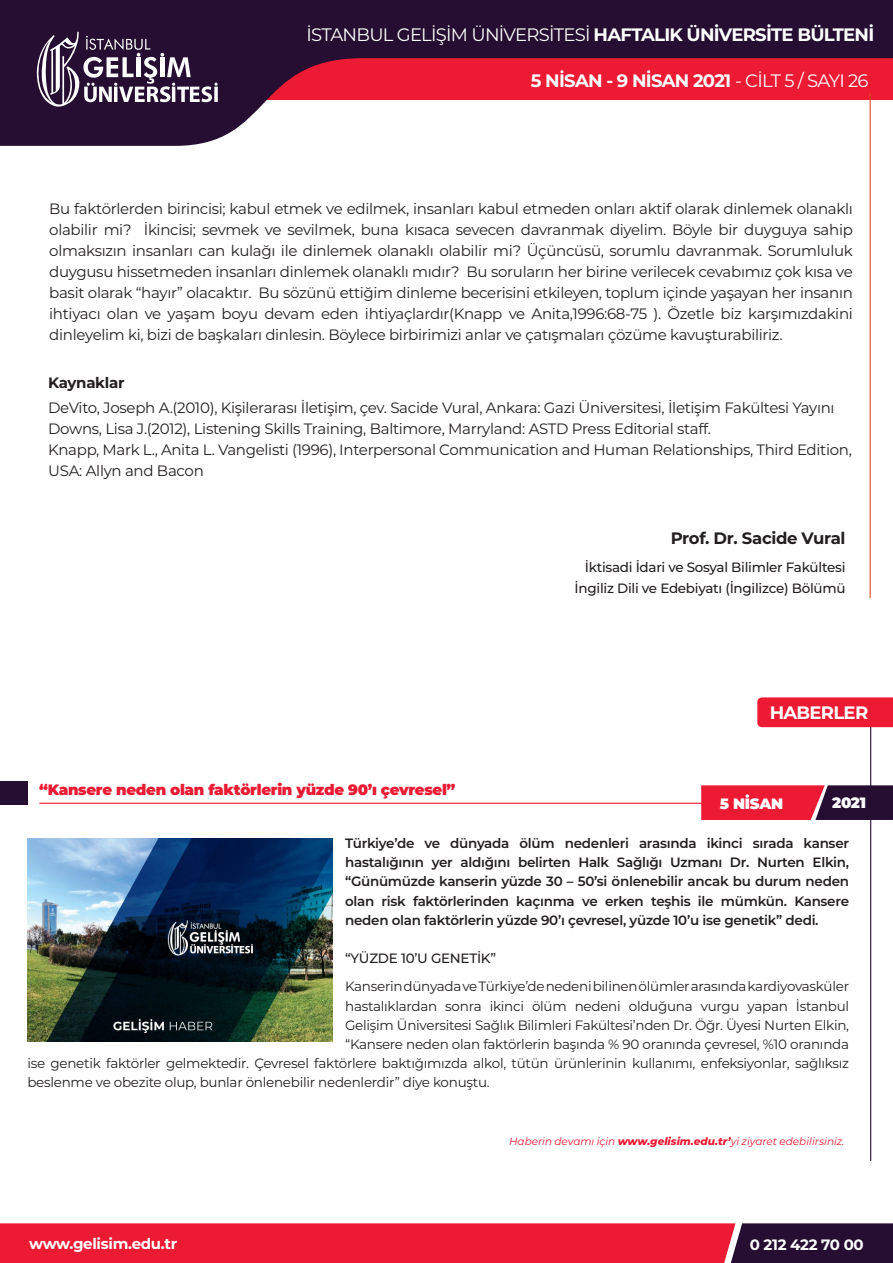
<style>
.page{position:relative;width:893px;height:1263px;background:#fff}
.page>*{position:absolute;margin:0;border:0;box-sizing:border-box;transform-origin:0 0}
.t1{font:18px "Montserrat";letter-spacing:-.04em;color:#fff}
.t2{font:700 18px "Montserrat";letter-spacing:-.04em;color:#fff}
.t3{font:700 16.5px "Montserrat";letter-spacing:-.02em;color:#231f20}
.t4{font:15px/21px "Montserrat";letter-spacing:-.02em;color:#231f20}
.t5{font:900 15px "Montserrat";letter-spacing:-.02em;color:#ed1a33}
.t6{font:700 15px "Montserrat";letter-spacing:-.02em;color:#fff}
.t7{font:900 15px "Montserrat";letter-spacing:-.02em;color:#fff}
.t8{font:700 15px "Montserrat";letter-spacing:-.02em;color:#231f20}
.t9{font:13.5px "Montserrat";letter-spacing:-.02em;color:#231f20}
.t10{font:600 13.5px/19.2px "Montserrat";letter-spacing:-.02em;color:#231f20;text-align:justify}
.t11{font:500 13.5px "Montserrat";letter-spacing:-.02em;color:#231f20}
.t12{font:italic 10.5px "Montserrat";color:#ed1a33}
.s1{font-weight:700}
.s2{font-weight:400}
.s3{font-weight:800}
</style>
<div class="page">
<svg style="left:0;top:0;width:893px;height:146px;fill:#250e31"></svg>
<svg style="left:33px;top:32px;width:185px;height:76px"></svg>
<svg style="left:0;top:1223px;width:893px;height:40px;background:#ca1b36"></svg>
<div style="left:0;top:781px;width:28px;height:24px;background:#250e31"></div>
<img style="left:27px;top:838px;width:305px;height:204px">
<hr style="left:39px;top:803px;width:681px;height:1px;background:#ed1a33">
<svg style="left:701px;top:785px;width:192px;height:35px;background:#a41c38"></svg>
<hr style="left:870px;top:704px;width:1px;height:457px;background:#250e31">
<div style="left:757px;top:697px;width:136px;height:30px;background:#ed1a33"></div>
<hr style="left:870px;top:94px;width:1px;height:504px;background:#d34c29">
<p class="t1" style="left:307px;top:22px;width:569px">İSTANBUL GELİŞİM ÜNİVERSİTESİ <span class="s1">HAFTALIK ÜNİVERSİTE BÜLTENİ</span></p>
<p class="t2" style="left:531px;top:68px;width:339px">5 NİSAN - 9 NİSAN 2021 <span class="s2">- CİLT 5 / SAYI 26</span></p>
<p class="t4" style="left:49px;top:198px;width:805px;text-align:justify">Bu faktörlerden birincisi; kabul etmek ve edilmek, insanları kabul etmeden onları aktif olarak dinlemek olanaklı olabilir mi? İkincisi; sevmek ve sevilmek, buna kısaca sevecen davranmak diyelim. Böyle bir duyguya sahip olmaksızın insanları can kulağı ile dinlemek olanaklı olabilir mi? Üçüncüsü, sorumlu davranmak. Sorumluluk duygusu hissetmeden insanları dinlemek olanaklı mıdır? Bu soruların her birine verilecek cevabımız çok kısa ve basit olarak “hayır” olacaktır. Bu sözünü ettiğim dinleme becerisini etkileyen, toplum içinde yaşayan her insanın ihtiyacı olan ve yaşam boyu devam eden ihtiyaçlardır(Knapp ve Anita,1996:68-75 ). Özetle biz karşımızdakini dinleyelim ki, bizi de başkaları dinlesin. Böylece birbirimizi anlar ve çatışmaları çözüme kavuşturabiliriz.</p>
<p class="t8" style="left:48px;top:371px;width:78px">Kaynaklar</p>
<p class="t4" style="left:48px;top:397px;width:788px">DeVito, Joseph A.(2010), Kişilerarası İletişim, çev. Sacide Vural, Ankara: Gazi Üniversitesi, İletişim Fakültesi Yayını</p>
<p class="t4" style="left:48px;top:418px;width:664px">Downs, Lisa J.(2012), Listening Skills Training, Baltimore, Marryland: ASTD Press Editorial staff.</p>
<p class="t4" style="left:48px;top:439px;width:805px">Knapp, Mark L., Anita L. Vangelisti (1996), Interpersonal Communication and Human Relationships, Third Edition,<br>USA: Allyn and Bacon</p>
<p class="t3" style="left:671px;top:526px;width:176px">Prof. Dr. Sacide Vural</p>
<p class="t11" style="left:585px;top:558px;width:262px">İktisadi İdari ve Sosyal Bilimler Fakültesi</p>
<p class="t11" style="left:575px;top:579px;width:272px">İngiliz Dili ve Edebiyatı (İngilizce) Bölümü</p>
<p class="t2" style="left:770px;top:700px;width:100px">HABERLER</p>
<p class="t5" style="left:39px;top:779px;width:418px">“Kansere neden olan faktörlerin yüzde 90’ı çevresel”</p>
<p class="t10" style="left:345px;top:833px;width:506px">Türkiye’de ve dünyada ölüm nedenleri arasında ikinci sırada kanser hastalığının yer aldığını belirten Halk Sağlığı Uzmanı Dr. Nurten Elkin, “Günümüzde kanserin yüzde 30 – 50’si önlenebilir ancak bu durum neden olan risk faktörlerinden kaçınma ve erken teşhis ile mümkün. Kansere neden olan faktörlerin yüzde 90’ı çevresel, yüzde 10’u ise genetik” dedi.</p>
<p class="t11" style="left:345px;top:949px;width:152px">“YÜZDE 10’U GENETİK”</p>
<p class="t9" style="left:345px;top:977px;width:505px">Kanserin dünyada ve Türkiye’de nedeni bilinen ölümler arasında kardiyovasküler</p>
<p class="t9" style="left:345px;top:996px;width:505px">hastalıklardan sonra ikinci ölüm nedeni olduğuna vurgu yapan İstanbul</p>
<p class="t9" style="left:345px;top:1016px;width:505px">Gelişim Üniversitesi Sağlık Bilimleri Fakültesi’nden Dr. Öğr. Üyesi Nurten Elkin,</p>
<p class="t9" style="left:345px;top:1035px;width:505px">“Kansere neden olan faktörlerin başında % 90 oranında çevresel, %10 oranında</p>
<p class="t9" style="left:27px;top:1054px;width:823px">ise genetik faktörler gelmektedir. Çevresel faktörlere baktığımızda alkol, tütün ürünlerinin kullanımı, enfeksiyonlar, sağlıksız</p>
<p class="t9" style="left:27px;top:1073px;width:464px">beslenme ve obezite olup, bunlar önlenebilir nedenlerdir” diye konuştu.</p>
<p class="t7" style="left:720px;top:792px;width:65px">5 NİSAN</p>
<p class="t7" style="left:832px;top:791px;width:35px">2021</p>
<p class="t12" style="left:509px;top:1133px;width:337px">Haberin devamı için <span class="s3">www.gelisim.edu.tr’</span>yi ziyaret edebilirsiniz.</p>
<p class="t6" style="left:29px;top:1233px;width:150px">www.gelisim.edu.tr</p>
<p class="t6" style="left:750px;top:1234px;width:116px">0 212 422 70 00</p>
</div>
